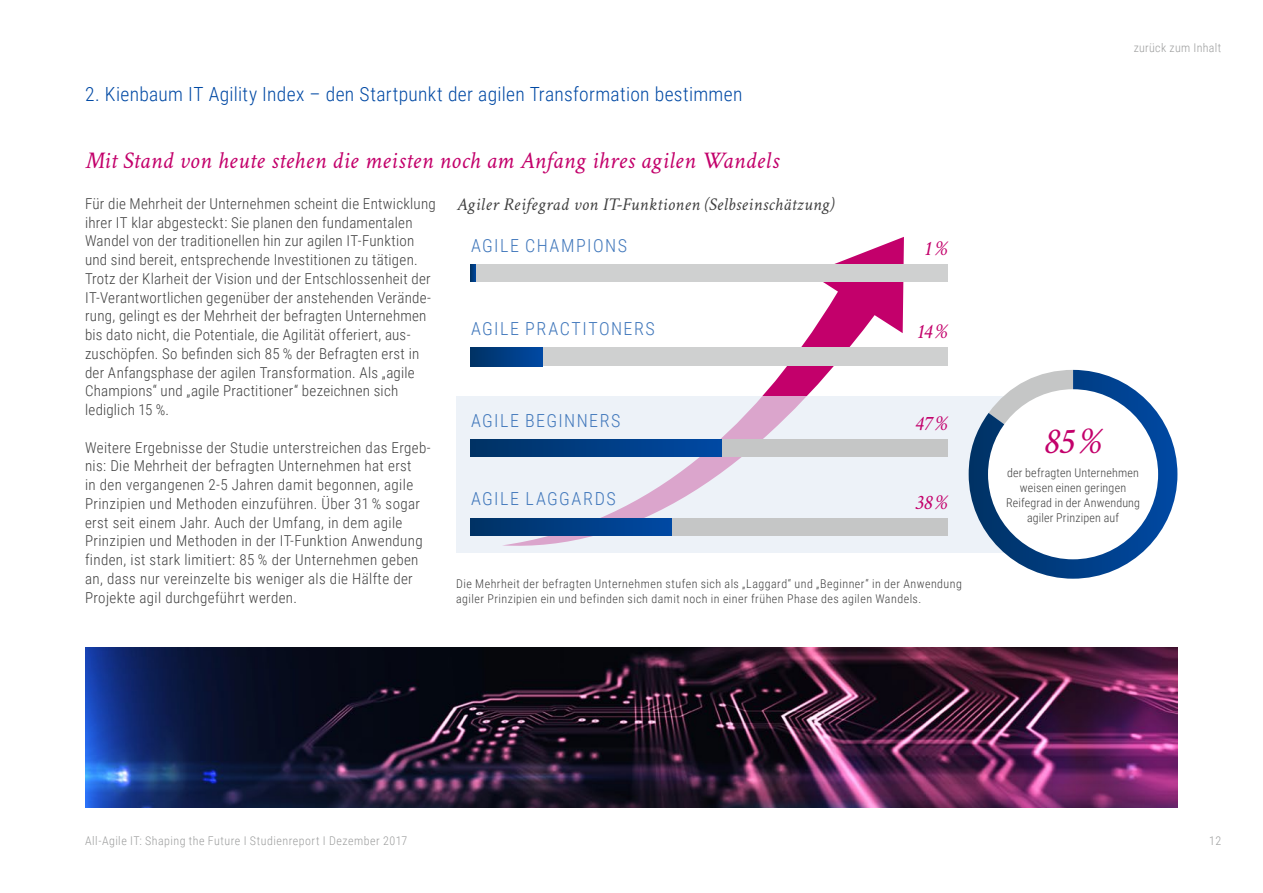
<style>
.page{position:relative;width:1263px;height:893px;background:#fff}
.page>*{position:absolute;margin:0;border:0;box-sizing:border-box;transform-origin:0 0}
.t1{font:italic 37.5px "Crimson Text";color:#c3006b}
.t2{font:italic 24px "Crimson Text";letter-spacing:.015em;color:#c3006b}
.t3{font:italic 21px "Crimson Text";color:#c3006b}
.t4{font:300 19.5px "Roboto Condensed";letter-spacing:.015em;color:#0049a4}
.t5{font:300 18px "Roboto Condensed";letter-spacing:.08em;color:#4077bb}
.t6{font:italic 18px "Crimson Text";letter-spacing:.02em;color:#404040}
.t7{font:300 15px/18.8px "Roboto Condensed";letter-spacing:.02em;color:#404040}
.t8{font:300 12px/15px "Roboto Condensed";letter-spacing:.035em;color:#404040}
.t9{font:300 12px/15px "Roboto Condensed";letter-spacing:.015em;color:#404040;text-align:center}
.t10{font:300 12px "Roboto Condensed";letter-spacing:.04em;color:#9c9d9d}
</style>
<div class="page">
<svg style="left:502px;top:237px;width:402px;height:159px"></svg>
<svg style="left:456px;top:396px;width:513px;height:156px;background:#e9eaf3"></svg>
<div style="left:476px;top:264px;width:472px;height:17px;background:#cfd0d0"></div>
<svg style="left:470px;top:264px;width:6px;height:17px"></svg>
<div style="left:542px;top:347px;width:406px;height:19px;background:#cfd0d0"></div>
<div style="left:470px;top:347px;width:72px;height:19px;background:linear-gradient(to right,#003264,#0048a2)"></div>
<div style="left:722px;top:440px;width:226px;height:17px;background:#c5c6c6"></div>
<div style="left:470px;top:440px;width:252px;height:17px;background:linear-gradient(to right,#003264,#0049a3)"></div>
<div style="left:672px;top:518px;width:276px;height:17px;background:#c5c6c6"></div>
<div style="left:470px;top:518px;width:202px;height:17px;background:linear-gradient(to right,#003264,#0049a3)"></div>
<svg style="left:969px;top:370px;width:208px;height:209px"></svg>
<div style="left:988px;top:389px;width:170px;height:170px;background:#fff;border-radius:50%"></div>
<img style="left:85px;top:647px;width:1093px;height:161px">
<h3 class="t4" style="left:85px;top:80px;width:659px">2. Kienbaum IT Agility Index – den Startpunkt der agilen Transformation bestimmen</h3>
<h2 class="t2" style="left:85px;top:147px;width:695px">Mit Stand von heute stehen die meisten noch am Anfang ihres agilen Wandels</h2>
<p class="t6" style="left:457px;top:194px;width:379px">Agiler Reifegrad von IT-Funktionen (Selbseinschätzung)</p>
<p class="t7" style="left:85px;top:194px;width:352px">Für die Mehrheit der Unternehmen scheint die Entwicklung ihrer IT klar abgesteckt: Sie planen den fundamentalen Wandel von der traditionellen hin zur agilen IT-Funktion und sind bereit, entsprechende Investitionen zu tätigen.<br>Trotz der Klarheit der Vision und der Entschlossenheit der IT-Verantwortlichen gegenüber der anstehenden Verände&shy;rung, gelingt es der Mehrheit der befragten Unternehmen bis dato nicht, die Potentiale, die Agilität offeriert, aus&shy;zuschöpfen. So befinden sich 85 % der Befragten erst in der Anfangsphase der agilen Transformation. Als „agile Champions“ und „agile Practitioner“ bezeichnen sich lediglich 15 %.</p>
<p class="t7" style="left:85px;top:437px;width:347px">Weitere Ergebnisse der Studie unterstreichen das Ergeb&shy;nis: Die Mehrheit der befragten Unternehmen hat erst<br>in den vergangenen 2-5 Jahren damit begonnen, agile Prinzipien und Methoden einzuführen. Über 31 % sogar erst seit einem Jahr. Auch der Umfang, in dem agile Prinzipien und Methoden in der IT-Funktion Anwendung finden, ist stark limitiert: 85 % der Unternehmen geben an, dass nur vereinzelte bis weniger als die Hälfte der Projekte agil durchgeführt werden.</p>
<p class="t5" style="left:471px;top:233px;width:157px">AGILE CHAMPIONS</p>
<h3 class="t3" style="left:923px;top:236px;width:26px">1%</h3>
<p class="t5" style="left:471px;top:316px;width:185px">AGILE PRACTITONERS</p>
<h3 class="t3" style="left:916px;top:319px;width:34px">14 %</h3>
<p class="t5" style="left:471px;top:408px;width:151px">AGILE BEGINNERS</p>
<h3 class="t3" style="left:915px;top:411px;width:35px">47%</h3>
<p class="t5" style="left:471px;top:486px;width:146px">AGILE LAGGARDS</p>
<h3 class="t3" style="left:915px;top:490px;width:35px">38%</h3>
<p class="t8" style="left:456px;top:575px;width:507px">Die Mehrheit der befragten Unternehmen stufen sich als „Laggard“ und „Beginner“ in der Anwendung agiler Prinzipien ein und befinden sich damit noch in einer frühen Phase des agilen Wandels.</p>
<p class="t10" style="left:1134px;top:39px;width:89px">zurück zum Inhalt</p>
<h1 class="t1" style="left:1043px;top:420px;width:61px">85%</h1>
<p class="t9" style="left:1006px;top:464px;width:136px">der befragten Unternehmen weisen einen geringen<br>Reifegrad in der Anwendung agiler Prinzipen auf</p>
<p class="t10" style="left:85px;top:832px;width:324px">All-Agile IT: Shaping the Future I Studienreport I Dezember 2017</p>
<p class="t10" style="left:1209px;top:832px;width:13px">12</p>
</div>
